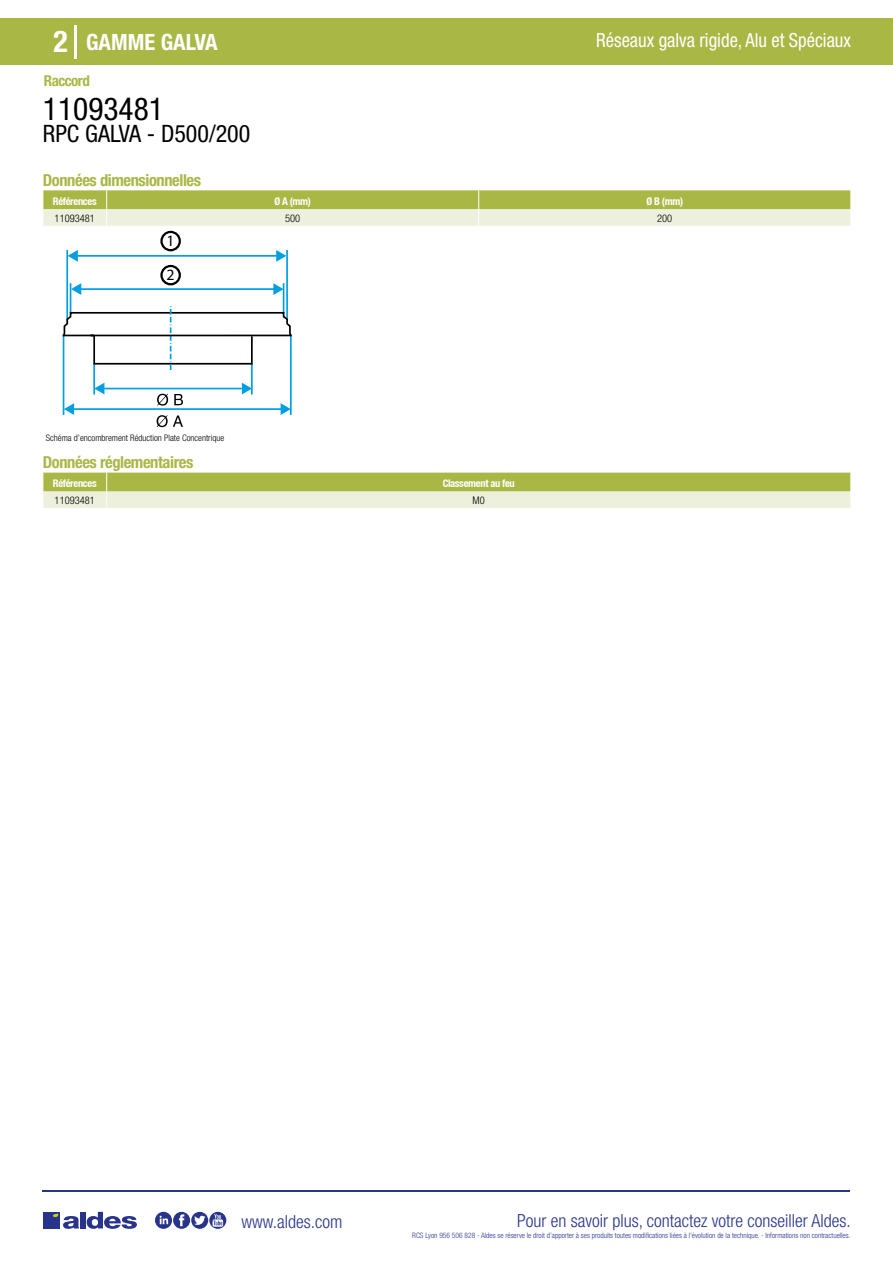
<style>
.page{position:relative;width:893px;height:1263px;background:#fff}
.page>*{position:absolute;margin:0;border:0;box-sizing:border-box;transform-origin:0 0}
.t1{font:condensed 31.5px "Helvetica Neue LT Std";color:#000}
.t2{font:700 condensed 30px "Helvetica Neue LT Std";color:#fff}
.t3{font:condensed 24px "Helvetica Neue LT Std";color:#000}
.t4{font:700 condensed 22.5px "Helvetica Neue LT Std";color:#fff}
.t5{font:condensed 19.5px "Helvetica Neue LT Std";color:#fff;scale:.95 1}
.t6{font:300 condensed 18px "Helvetica Neue";color:#28348b}
.t7{font:700 condensed 16.5px "Helvetica Neue LT Std";letter-spacing:-.025em;color:#a9b745}
.t8{font:15.75px/34px "Myriad Pro";color:#000}
.t9{font:700 condensed 15px "Helvetica Neue LT Std";letter-spacing:-.035em;color:#a9b745}
.t10{font:700 condensed 10.5px "Helvetica Neue";letter-spacing:-.03em;color:#fff}
.t11{font:300 condensed 10.5px "Helvetica Neue";color:#000}
.t12{font:300 condensed 9px "Helvetica Neue";color:#000}
.t13{font:300 condensed 7.5px "Helvetica Neue";color:#28348b}
</style>
<div class="page">
<div style="left:0;top:18px;width:893px;height:46px;background:#a9b745"></div>
<hr style="left:74px;top:25px;width:2px;height:33px;background:#fff">
<hr style="left:43px;top:1190px;width:807px;height:1px;background:#28348b">
<svg style="left:155px;top:1212px;width:71px;height:17px"></svg>
<div style="left:43px;top:1212px;width:17px;height:16px;background:#28348b"></div>
<div style="left:80px;top:1212px;width:6px;height:16px;background:#28348b"></div>
<svg style="left:87px;top:1212px;width:50px;height:17px"></svg>
<svg style="left:53px;top:1213px;width:26px;height:16px"></svg>
<svg style="left:43px;top:190px;width:808px;height:36px;background:#cad28e"></svg>
<hr style="left:70px;top:283px;width:1px;height:30px;background:#009fe3">
<hr style="left:286px;top:250px;width:2px;height:70px;background:#009fe3">
<hr style="left:63px;top:336px;width:1px;height:79px;background:#009fe3">
<hr style="left:290px;top:336px;width:2px;height:79px;background:#009fe3">
<hr style="left:93px;top:363px;width:2px;height:31px;background:#009fe3">
<hr style="left:283px;top:283px;width:1px;height:30px;background:#009fe3">
<hr style="left:66px;top:250px;width:2px;height:71px;background:#009fe3">
<hr style="left:76px;top:255px;width:202px;height:2px;background:#009fe3">
<svg style="left:68px;top:250px;width:10px;height:12px"></svg>
<svg style="left:276px;top:250px;width:10px;height:12px"></svg>
<hr style="left:80px;top:288px;width:195px;height:2px;background:#009fe3">
<svg style="left:71px;top:283px;width:10px;height:12px"></svg>
<svg style="left:273px;top:283px;width:11px;height:12px"></svg>
<hr style="left:74px;top:408px;width:208px;height:2px;background:#009fe3">
<svg style="left:281px;top:403px;width:10px;height:12px"></svg>
<svg style="left:64px;top:403px;width:10px;height:12px"></svg>
<hr style="left:251px;top:363px;width:2px;height:31px;background:#009fe3">
<hr style="left:102px;top:388px;width:140px;height:1px;background:#009fe3">
<svg style="left:95px;top:383px;width:9px;height:11px"></svg>
<svg style="left:242px;top:383px;width:9px;height:11px"></svg>
<svg style="left:63px;top:306px;width:229px;height:64px"></svg>
<hr style="left:63px;top:335px;width:31px;height:1px;background:#000">
<hr style="left:91px;top:335px;width:201px;height:1px;background:#000">
<svg style="left:157px;top:394px;width:11px;height:12px"></svg>
<svg style="left:174px;top:394px;width:9px;height:11px"></svg>
<svg style="left:157px;top:415px;width:26px;height:12px"></svg>
<div style="left:160px;top:231px;width:21px;height:20px;border:2px solid #000;border-radius:50%"></div>
<div style="left:160px;top:265px;width:21px;height:20px;border:2px solid #000;border-radius:50%"></div>
<svg style="left:43px;top:473px;width:808px;height:35px;background:#c9d28d"></svg>
<h2 class="t2" style="left:54px;top:24px;width:16px">2</h2>
<h3 class="t4" style="left:86px;top:28px;width:133px">GAMME GALVA</h3>
<h3 class="t5" style="left:596px;top:29px;width:270px">Réseaux galva rigide, Alu et Spéciaux</h3>
<h3 class="t9" style="left:44px;top:71px;width:47px">Raccord</h3>
<h1 class="t1" style="left:43px;top:91px;width:122px">11093481</h1>
<h3 class="t3" style="left:43px;top:120px;width:209px">RPC GALVA - D500/200</h3>
<h3 class="t7" style="left:43px;top:170px;width:160px">Données dimensionnelles</h3>
<h3 class="t10" style="left:53px;top:195px;width:45px">Références</h3>
<h3 class="t10" style="left:274px;top:195px;width:38px">Ø A (mm)</h3>
<h3 class="t10" style="left:646px;top:195px;width:38px">Ø B (mm)</h3>
<h3 class="t11" style="left:55px;top:212px;width:42px">11093481</h3>
<h3 class="t11" style="left:285px;top:212px;width:17px">500</h3>
<h3 class="t11" style="left:657px;top:212px;width:17px">200</h3>
<h3 class="t8" style="left:167px;top:224px;width:10px">1<br>2</h3>
<p class="t12" style="left:46px;top:433px;width:180px">Schéma d’encombrement Réduction Plate Concentrique</p>
<h3 class="t7" style="left:43px;top:452px;width:152px">Données réglementaires</h3>
<h3 class="t10" style="left:53px;top:477px;width:45px">Références</h3>
<h3 class="t10" style="left:443px;top:477px;width:74px">Classement au feu</h3>
<h3 class="t11" style="left:55px;top:494px;width:42px">11093481</h3>
<h3 class="t11" style="left:473px;top:494px;width:14px">M0</h3>
<h3 class="t6" style="left:241px;top:1211px;width:102px">www.aldes.com</h3>
<h3 class="t6" style="left:517px;top:1211px;width:335px">Pour en savoir plus, contactez votre conseiller Aldes.</h3>
<p class="t13" style="left:412px;top:1230px;width:440px">RCS Lyon 956 506 828 - Aldes se réserve le droit d’apporter à ses produits toutes modifications liées à l’évolution de la technique. - Informations non contractuelles.</p>
</div>
